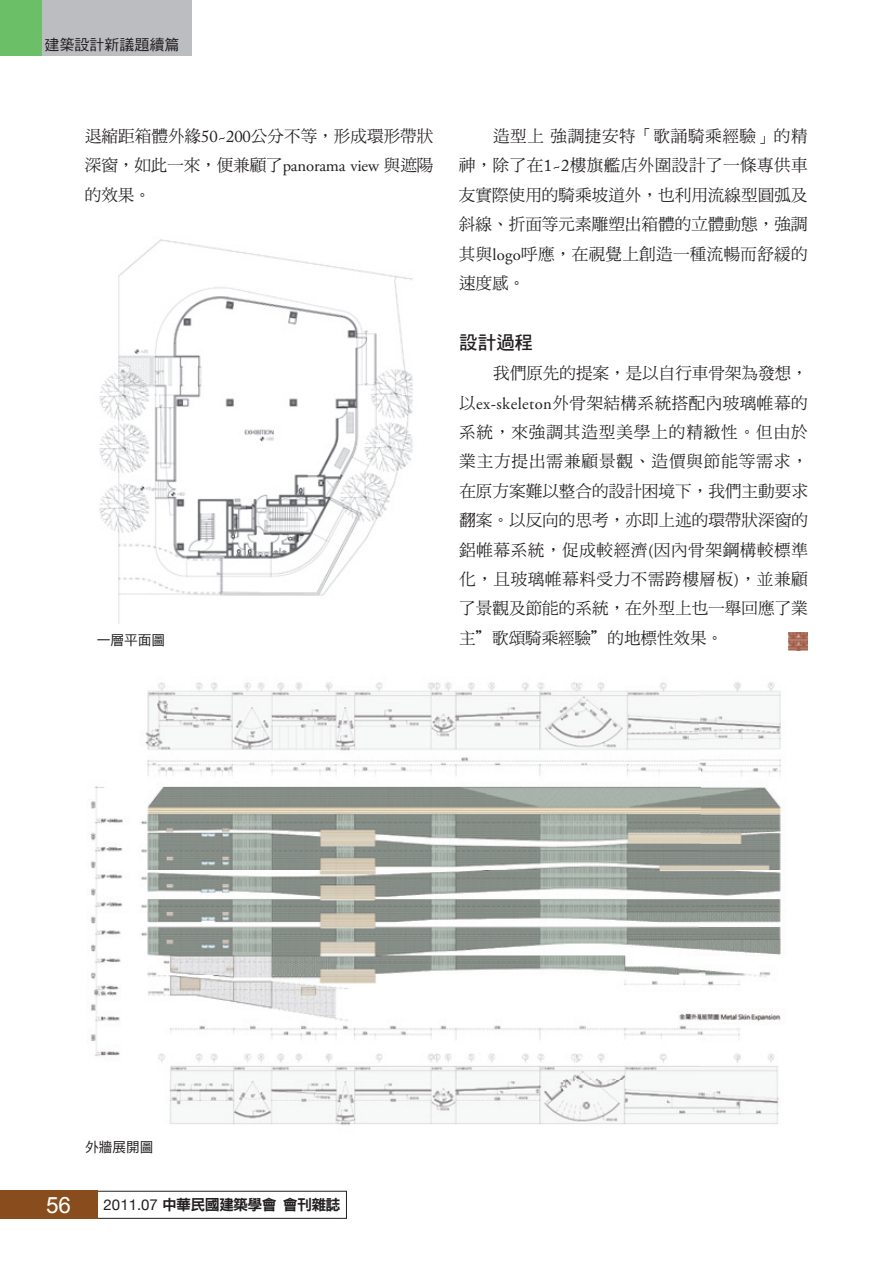
<style>
.page{position:relative;width:893px;height:1263px;background:#fff}
.page>*{position:absolute;margin:0;border:0;box-sizing:border-box;transform-origin:0 0}
.t1{font:22.5px "Arial";color:#fff}
.t2{font:18.6px "DF Hei Std W7";color:#231f20}
.t3{font:16.65px/29.4px "DF Ming Std W5";letter-spacing:-.005em;color:#231f20;text-align:justify}
.t4{font:15px "DF Hei Std W9";letter-spacing:-.05em;color:#231f20}
.t5{font:15px "DF Hei Std W5";color:#231f20}
.t6{font:13.8px "DF Hei Std W5";letter-spacing:-.01em;color:#231f20}
.s1{font-family:"Adobe Caslon Pro"}
.s2{font-family:"Adobe Garamond Pro"}
.s3{font-family:"Helvetica Neue"}
</style>
<div class="page">
<svg style="left:97px;top:1191px;width:250px;height:27px"></svg>
<div style="left:0;top:1191px;width:97px;height:28px;background:#894c1d"></div>
<img style="left:88px;top:682px;width:693px;height:444px">
<img style="left:99px;top:239px;width:314px;height:385px">
<img style="left:789px;top:632px;width:19px;height:19px">
<div style="left:0;top:0;width:192px;height:55px;background:#bcbdc0"></div>
<div style="left:0;top:0;width:42px;height:55px;background:#6bc067"></div>
<p class="t5" style="left:45px;top:37px;width:137px">建築設計新議題續篇</p>
<p class="t3" style="left:85px;top:121px;width:350px">退縮距箱體外緣<span class="s1">50</span><span class="s2">~</span><span class="s1">200</span>公分不等，形成環形帶狀深窗，如此一來，便兼顧了<span class="s2">panorama view</span> 與遮陽的效果。</p>
<p class="t3" style="left:459px;top:121px;width:350px;text-indent:34px">造型上強調捷安特「歌誦騎乘經驗」的精神，除了在<span class="s1">1</span><span class="s2">~</span><span class="s1">2</span>樓旗艦店外圍設計了一條專供車友實際使用的騎乘坡道外，也利用流線型圓弧及斜線、折面等元素雕塑出箱體的立體動態，強調其與<span class="s2">logo</span>呼應，在視覺上創造一種流暢而舒緩的速度感。</p>
<p class="t6" style="left:97px;top:633px;width:70px">一層平面圖</p>
<p class="t2" style="left:459px;top:333px;width:75px">設計過程</p>
<p class="t3" style="left:459px;top:358px;width:350px;text-indent:34px">我們原先的提案，是以自行車骨架為發想，以<span class="s2">ex-skeleton</span>外骨架結構系統搭配內玻璃帷幕的系統，來強調其造型美學上的精緻性。但由於業主方提出需兼顧景觀、造價與節能等需求，在原方案難以整合的設計困境下，我們主動要求翻案。以反向的思考，亦即上述的環帶狀深窗的鋁帷幕系統，促成較經濟<span class="s2">(</span>因內骨架鋼構較標準化，且玻璃帷幕料受力不需跨樓層板<span class="s2">)</span>，並兼顧了景觀及節能的系統，在外型上也一舉回應了業主”歌頌騎乘經驗”的地標性效果。</p>
<p class="t6" style="left:85px;top:1139px;width:70px">外牆展開圖</p>
<h1 class="t1" style="left:46px;top:1190px;width:26px">56</h1>
<p class="t4" style="left:104px;top:1196px;width:238px"><span class="s3">2011.07</span> 中華民國建築學會會刊雜誌</p>
</div>
